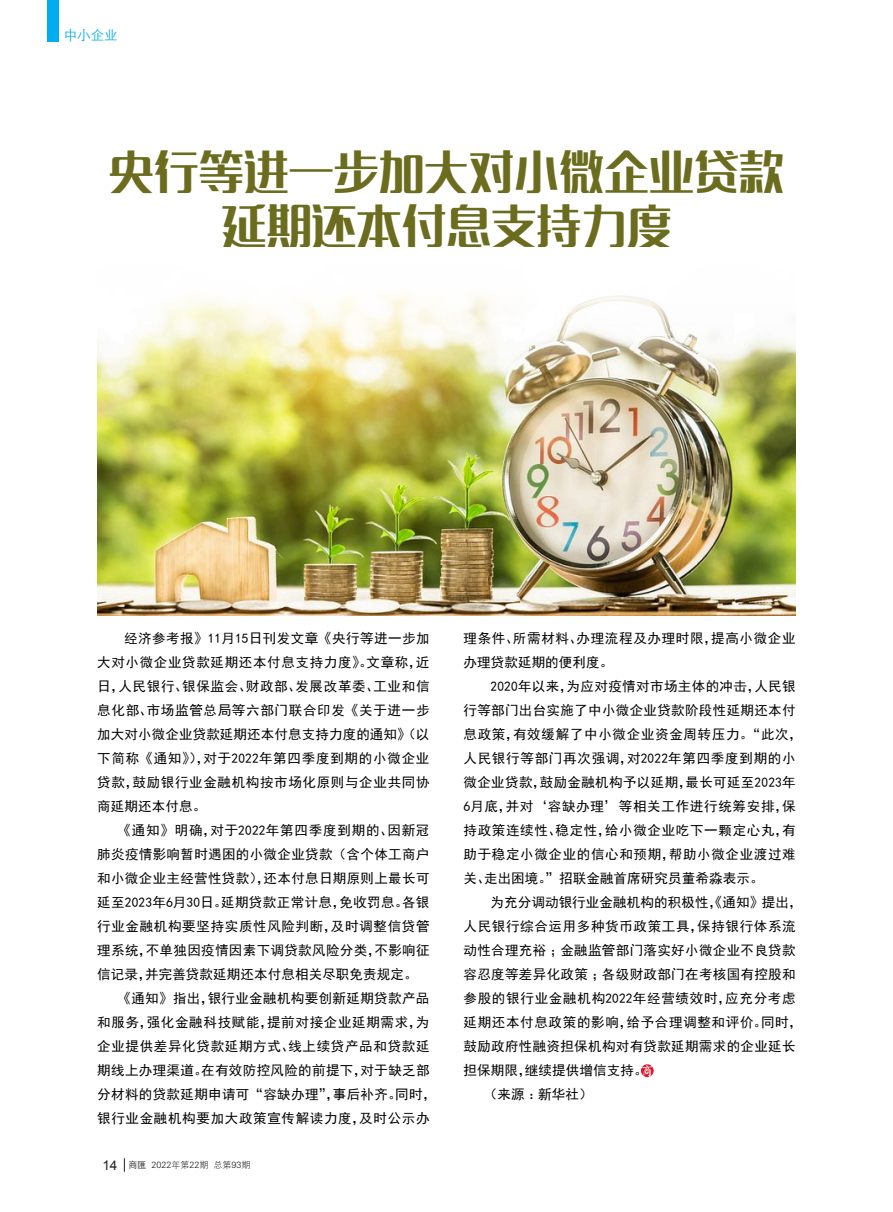
<style>
.page{position:relative;width:893px;height:1212px;background:#fff}
.page>*{position:absolute;margin:0;border:0;box-sizing:border-box;transform-origin:0 0}
.段落样式1{font:45px/54px "MF Lang Qian Noncommercial";color:#6b6c1e;text-align:center}
.正文{font:13.5px/24px "Sim Hei";letter-spacing:.03em;color:#000;text-align:justify}
.正文-2{font:13.5px/24px "Sim Hei";letter-spacing:.05em;color:#000}
.t1{font:300 13.5px "ST Heiti SC";color:#00aeef}
.t2{font:9px "FZXH1 JW GB1 0";color:#231f20}
.s1{font-family:"Arial";font-size:13.5px}
.s2{font-family:"ST Heiti SC";font-weight:300}
</style>
<div class="page">
<svg style="left:124px;top:1158px;width:1px;height:14px"></svg>
<div style="left:47px;top:0;width:11px;height:41px;background:#00aeef"></div>
<svg style="left:641px;top:1064px;width:13px;height:13px"></svg>
<img style="left:98px;top:293px;width:697px;height:322px">
<p class="t1" style="left:64px;top:24px;width:55px">中小企业</p>
<p class="段落样式1" style="left:109px;top:151px;width:677px">央行等进一步加大对小微企业贷款延期还本付息支持力度</p>
<p class="正文" style="left:97px;top:626px;width:334px;text-indent:27px">经济参考报》11月15日刊发文章《央行等进一步加大对小微企业贷款延期还本付息支持力度》。文章称，近日，人民银行、银保监会、财政部、发展改革委、工业和信息化部、市场监管总局等六部门联合印发《关于进一步加大对小微企业贷款延期还本付息支持力度的通知》（以下简称《通知》），对于2022年第四季度到期的小微企业贷款，鼓励银行业金融机构按市场化原则与企业共同协商延期还本付息。</p>
<p class="正文" style="left:97px;top:818px;width:334px;text-indent:20px">《通知》明确，对于2022年第四季度到期的、因新冠肺炎疫情影响暂时遇困的小微企业贷款（含个体工商户和小微企业主经营性贷款），还本付息日期原则上最长可延至2023年6月30日。延期贷款正常计息，免收罚息。各银行业金融机构要坚持实质性风险判断，及时调整信贷管理系统，不单独因疫情因素下调贷款风险分类，不影响征信记录，并完善贷款延期还本付息相关尽职免责规定。</p>
<p class="正文-2" style="left:97px;top:986px;width:340px;text-indent:20px">《通知》指出，银行业金融机构要创新延期贷款产品和服务，强化金融科技赋能，提前对接企业延期需求，为企业提供差异化贷款延期方式、线上续贷产品和贷款延期线上办理渠道。在有效防控风险的前提下，对于缺乏部分材料的贷款延期申请可“容缺办理”，事后补齐。同时，银行业金融机构要加大政策宣传解读力度，及时公示办</p>
<p class="t2" style="left:102px;top:1160px;width:149px"><span class="s1">14</span> <span class="s2">商匯</span> 2022年第22期 总第93期</p>
<p class="正文-2" style="left:463px;top:626px;width:334px">理条件、所需材料、办理流程及办理时限，提高小微企业办理贷款延期的便利度。</p>
<p class="正文-2" style="left:463px;top:674px;width:340px;text-indent:27px">2020年以来，为应对疫情对市场主体的冲击，人民银行等部门出台实施了中小微企业贷款阶段性延期还本付息政策，有效缓解了中小微企业资金周转压力。“此次，人民银行等部门再次强调，对2022年第四季度到期的小微企业贷款，鼓励金融机构予以延期，最长可延至2023年<br>6月底，并对‘容缺办理’等相关工作进行统筹安排，保持政策连续性、稳定性，给小微企业吃下一颗定心丸，有助于稳定小微企业的信心和预期，帮助小微企业渡过难关、走出困境。”招联金融首席研究员董希淼表示。</p>
<p class="正文" style="left:463px;top:890px;width:340px;text-align:left;text-indent:27px">为充分调动银行业金融机构的积极性，《通知》提出，人民银行综合运用多种货币政策工具，保持银行体系流动性合理充裕；金融监管部门落实好小微企业不良贷款容忍度等差异化政策；各级财政部门在考核国有控股和参股的银行业金融机构2022年经营绩效时，应充分考虑延期还本付息政策的影响，给予合理调整和评价。同时，鼓励政府性融资担保机构对有贷款延期需求的企业延长担保期限，继续提供增信支持。</p>
<p class="正文" style="left:484px;top:1082px;width:110px">（来源：新华社）</p>
</div>
